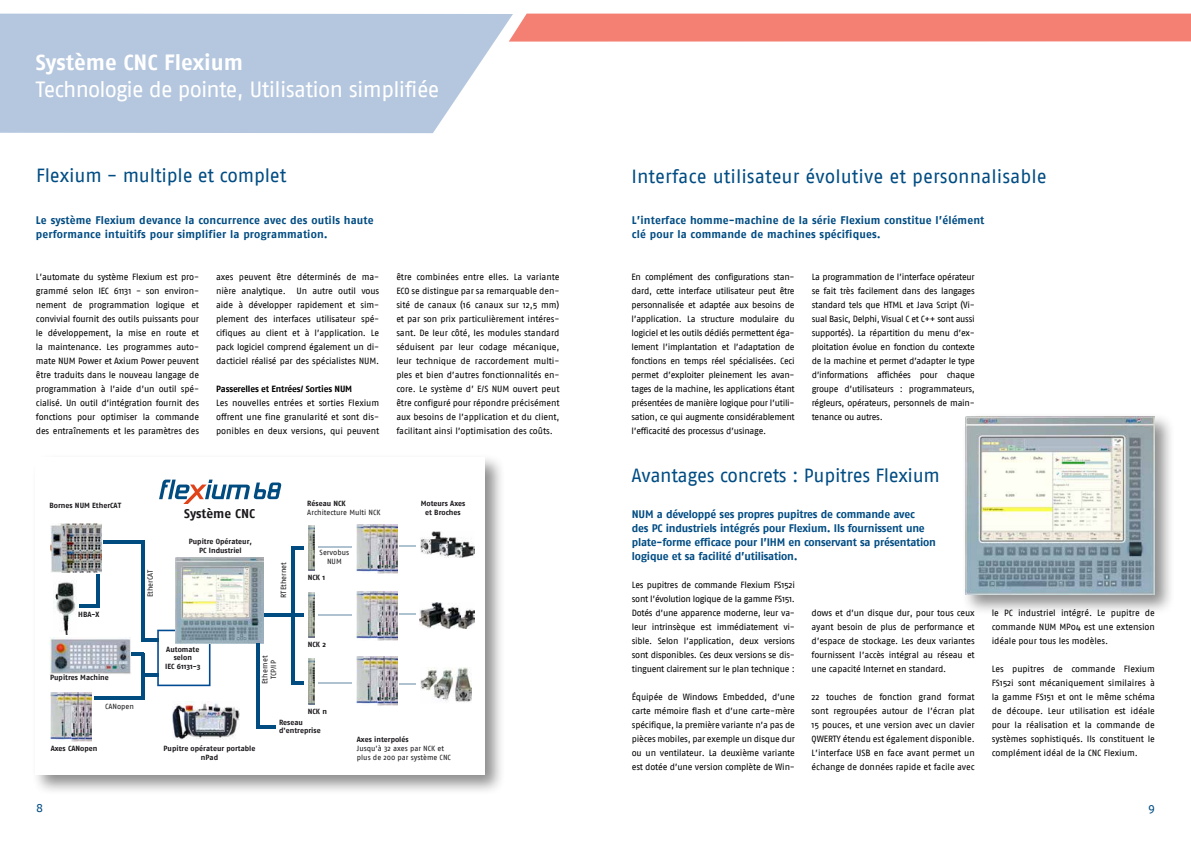
<style>
.page{position:relative;width:1191px;height:842px;background:#fff}
.page>*{position:absolute;margin:0;border:0;box-sizing:border-box;transform-origin:0 0}
.t1{font:22px "Fago No";letter-spacing:-.03em;color:#fff}
.t2{font:700 22px "Fago No";color:#fff}
.t3{font:19px "Fago No";letter-spacing:-.01em;color:#004c83}
.t4{font:700 12.8px "Fago No";color:#1a171b}
.t5{font:12px "Fago No";color:#004c83}
.t6{font:700 11px/14px "Fago No";letter-spacing:.01em;color:#004c83}
.t7{font:700 11px/14px "Fago No";letter-spacing:-.02em;color:#004c83}
.t8{font:9px/14px "Fago No";letter-spacing:-.02em;color:#000;text-align:justify}
.t9{font:700 9px "Fago No";letter-spacing:-.02em;color:#000}
.t10{font:700 7.5px/9px "Fago No";color:#1a171b;text-align:center}
.t11{font:7.5px/9px "Fago No";color:#1a171b;text-align:center}
</style>
<div class="page">
<svg style="left:0;top:14px;width:509px;height:119px;background:#bacbe0"></svg>
<div style="left:32px;top:453px;width:474px;height:343px;background:#000;opacity:.45"></div>
<svg style="left:36px;top:457px;width:449px;height:318px"></svg>
<hr style="left:256px;top:725px;width:20px;height:3px;background:#004b80">
<hr style="left:260px;top:613px;width:33px;height:3px;background:#004b80">
<hr style="left:291px;top:546px;width:3px;height:138px;background:#004b80">
<img style="left:308px;top:525px;width:7px;height:46px">
<img style="left:49px;top:637px;width:82px;height:37px">
<svg style="left:294px;top:546px;width:10px;height:3px"></svg>
<hr style="left:319px;top:546px;width:33px;height:2px;background:#afc2d0">
<hr style="left:144px;top:674px;width:15px;height:3px;background:#004b80">
<svg style="left:131px;top:653px;width:11px;height:3px"></svg>
<hr style="left:79px;top:605px;width:21px;height:3px;background:#004b80">
<svg style="left:294px;top:613px;width:10px;height:3px"></svg>
<svg style="left:292px;top:682px;width:12px;height:3px"></svg>
<hr style="left:319px;top:682px;width:33px;height:2px;background:#afc2d0">
<hr style="left:319px;top:614px;width:33px;height:1px;background:#afc2d0">
<svg style="left:399px;top:683px;width:17px;height:1px"></svg>
<svg style="left:399px;top:613px;width:17px;height:2px"></svg>
<svg style="left:399px;top:545px;width:17px;height:2px"></svg>
<hr style="left:103px;top:540px;width:40px;height:3px;background:#004b80">
<hr style="left:94px;top:696px;width:51px;height:3px;background:#004b80">
<svg style="left:157px;top:630px;width:53px;height:56px"></svg>
<img style="left:308px;top:592px;width:7px;height:46px">
<img style="left:308px;top:659px;width:7px;height:45px">
<img style="left:356px;top:524px;width:41px;height:49px">
<img style="left:356px;top:656px;width:42px;height:49px">
<img style="left:356px;top:592px;width:42px;height:48px">
<img style="left:420px;top:603px;width:54px;height:25px">
<img style="left:421px;top:668px;width:50px;height:36px">
<img style="left:420px;top:531px;width:54px;height:26px">
<img style="left:176px;top:557px;width:88px;height:87px">
<img style="left:54px;top:574px;width:23px;height:60px">
<hr style="left:142px;top:540px;width:3px;height:102px;background:#004b80">
<hr style="left:256px;top:643px;width:3px;height:85px;background:#004b80">
<img style="left:50px;top:692px;width:41px;height:49px">
<img style="left:172px;top:701px;width:68px;height:39px">
<hr style="left:97px;top:574px;width:3px;height:34px;background:#004b80">
<svg style="left:159px;top:480px;width:122px;height:24px"></svg>
<img style="left:51px;top:524px;width:50px;height:49px">
<hr style="left:144px;top:638px;width:15px;height:4px;background:#004b80">
<hr style="left:142px;top:653px;width:3px;height:46px;background:#004b80">
<div style="left:961px;top:412px;width:214px;height:203px;background:#000;opacity:.45"></div>
<img style="left:965px;top:416px;width:189px;height:178px">
<div style="left:509px;top:14px;width:682px;height:28px;background:#f47f73"></div>
<h1 class="t2" style="left:36px;top:49px;width:209px">Système CNC Flexium</h1>
<h1 class="t1" style="left:36px;top:77px;width:405px">Technologie de pointe, Utilisation simplifiée</h1>
<h2 class="t3" style="left:36px;top:165px;width:252px">Flexium - multiple et complet</h2>
<h2 class="t3" style="left:631px;top:165px;width:417px">Interface utilisateur évolutive et personnalisable</h2>
<p class="t6" style="left:36px;top:213px;width:339px">Le système Flexium devance la concurrence avec des outils haute performance intuitifs pour simplifier la programmation.</p>
<p class="t8" style="left:216px;top:270px;width:165px">axes peuvent être déterminés de ma&shy;nière analytique. Un autre outil vous aide à développer rapidement et sim&shy;plement des interfaces utilisateur spé&shy;cifiques au client et à l’application. Le pack logiciel comprend également un di&shy;dacticiel réalisé par des spécialistes NUM.</p>
<p class="t9" style="left:216px;top:384px;width:138px">Passerelles et Entrées/ Sorties NUM</p>
<p class="t8" style="left:216px;top:396px;width:165px">Les nouvelles entrées et sorties Flexium offrent une fine granularité et sont dis&shy;ponibles en deux versions, qui peuvent</p>
<p class="t8" style="left:36px;top:270px;width:165px">L’automate du système Flexium est pro&shy;grammé selon IEC 61131 - son environ&shy;nement de programmation logique et convivial fournit des outils puissants pour le développement, la mise en route et la maintenance. Les programmes auto&shy;mate NUM Power et Axium Power peuvent être traduits dans le nouveau langage de programmation à l’aide d’un outil spé&shy;cialisé. Un outil d’intégration fournit des fonctions pour optimiser la commande des entraînements et les paramètres des</p>
<p class="t8" style="left:396px;top:270px;width:165px">être combinées entre elles. La variante ECO se distingue par sa remarquable den&shy;sité de canaux (16 canaux sur 12,5 mm) et par son prix particulièrement intéres&shy;sant. De leur côté, les modules standard séduisent par leur codage mécanique, leur technique de raccordement multi&shy;ples et bien d’autres fonctionnalités en&shy;core. Le système d’ E/S NUM ouvert peut être configuré pour répondre précisément aux besoins de l’application et du client, facilitant ainsi l’optimisation des coûts.</p>
<p class="t10" style="left:50px;top:501px;width:73px">Bornes NUM EtherCAT</p>
<p class="t10" style="left:78px;top:610px;width:23px">HBA-X</p>
<p class="t10" style="left:50px;top:673px;width:60px">Pupitres Machine</p>
<p class="t11" style="left:105px;top:702px;width:30px">CANopen</p>
<p class="t11" style="left:146px;top:597px;width:29px;rotate:-90deg">EtherCAT</p>
<h3 class="t4" style="left:184px;top:506px;width:72px">Système CNC</h3>
<p class="t10" style="left:189px;top:536px;width:65px">Pupitre Opérateur,<br>PC Industriel</p>
<p class="t11" style="left:279px;top:598px;width:37px;rotate:-90deg">RTEthernet</p>
<p class="t10" style="left:165px;top:644px;width:37px">Automate selon<br>IEC 61131-3</p>
<p class="t11" style="left:260px;top:684px;width:30px;rotate:-90deg">Ethernet<br>TCP/IP</p>
<p class="t10" style="left:307px;top:499px;width:40px">Réseau NCK</p>
<p class="t11" style="left:307px;top:508px;width:75px">Architecture Multi NCK</p>
<p class="t11" style="left:320px;top:548px;width:31px">Servobus<br>NUM</p>
<p class="t10" style="left:308px;top:572px;width:19px">NCK 1</p>
<p class="t10" style="left:308px;top:640px;width:20px">NCK 2</p>
<p class="t10" style="left:308px;top:706px;width:21px">NCK n</p>
<p class="t10" style="left:421px;top:499px;width:46px">Moteurs Axes et Broches</p>
<p class="t10" style="left:51px;top:744px;width:48px">Axes CANopen</p>
<p class="t10" style="left:163px;top:743px;width:93px">Pupitre opérateur portable nPad</p>
<p class="t10" style="left:279px;top:717px;width:43px;text-align:left">Reseau d'entreprise</p>
<p class="t10" style="left:357px;top:734px;width:53px">Axes interpolés</p>
<p class="t11" style="left:357px;top:743px;width:96px;text-align:left">Jusqu'à 32 axes par NCK et plus de 200 par système CNC</p>
<p class="t6" style="left:632px;top:213px;width:354px">L’interface homme-machine de la série Flexium constitue l’élément clé pour la commande de machines spécifiques.</p>
<p class="t8" style="left:631px;top:270px;width:165px">En complément des configurations stan&shy;dard, cette interface utilisateur peut être personnalisée et adaptée aux besoins de l’application. La structure modulaire du logiciel et les outils dédiés permettent éga&shy;lement l’implantation et l’adaptation de fonctions en temps réel spécialisées. Ceci permet d’exploiter pleinement les avan&shy;tages de la machine, les applications étant présentées de manière logique pour l’utili&shy;sation, ce qui augmente considérablement l’efficacité des processus d’usinage.</p>
<p class="t8" style="left:811px;top:270px;width:165px">La programmation de l’interface opérateur se fait très facilement dans des langages standard tels que HTML et Java Script (Vi&shy;sual Basic, Delphi, Visual C et C++ sont aussi supportés). La répartition du menu d’ex&shy;ploitation évolue en fonction du contexte de la machine et permet d’adapter le type d’informations affichées pour chaque groupe d’utilisateurs : programmateurs, régleurs, opérateurs, personnels de main&shy;tenance ou autres.</p>
<h2 class="t3" style="left:631px;top:465px;width:310px">Avantages concrets : Pupitres Flexium</h2>
<p class="t7" style="left:632px;top:507px;width:305px">NUM a développé ses propres pupitres de commande avec<br>des PC industriels intégrés pour Flexium. Ils fournissent une plate-forme efficace pour l’IHM en conservant sa présentation logique et sa facilité d’utilisation.</p>
<p class="t8" style="left:632px;top:578px;width:165px">Les pupitres de commande Flexium FS152i sont l’évolution logique de la gamme FS151.<br>Dotés d’une apparence moderne, leur va&shy;leur intrinsèque est immédiatement vi&shy;sible. Selon l’application, deux versions sont disponibles. Ces deux versions se dis&shy;tinguent clairement sur le plan technique :</p>
<p class="t8" style="left:632px;top:690px;width:165px">Équipée de Windows Embedded, d’une carte mémoire flash et d’une carte-mère spécifique, la première variante n’a pas de pièces mobiles, par exemple un disque dur ou un ventilateur. La deuxième variante est dotée d’une version complète de Win-</p>
<p class="t8" style="left:811px;top:606px;width:165px">dows et d’un disque dur, pour tous ceux ayant besoin de plus de performance et d’espace de stockage. Les deux variantes fournissent l’accès intégral au réseau et une capacité Internet en standard.</p>
<p class="t8" style="left:811px;top:690px;width:165px">22 touches de fonction grand format sont regroupées autour de l’écran plat 15 pouces, et une version avec un clavier QWERTY étendu est également disponible.<br>L’interface USB en face avant permet un échange de données rapide et facile avec</p>
<p class="t8" style="left:991px;top:606px;width:165px">le PC industriel intégré. Le pupitre de commande NUM MP04 est une extension idéale pour tous les modèles.</p>
<p class="t8" style="left:991px;top:662px;width:165px">Les pupitres de commande Flexium FS152i sont mécaniquement similaires à la gamme FS151 et ont le même schéma de découpe. Leur utilisation est idéale pour la réalisation et la commande de systèmes sophistiqués. Ils constituent le complément idéal de la CNC Flexium.</p>
<h3 class="t5" style="left:36px;top:801px;width:9px">8</h3>
<h3 class="t5" style="left:1148px;top:801px;width:8px">9</h3>
</div>
